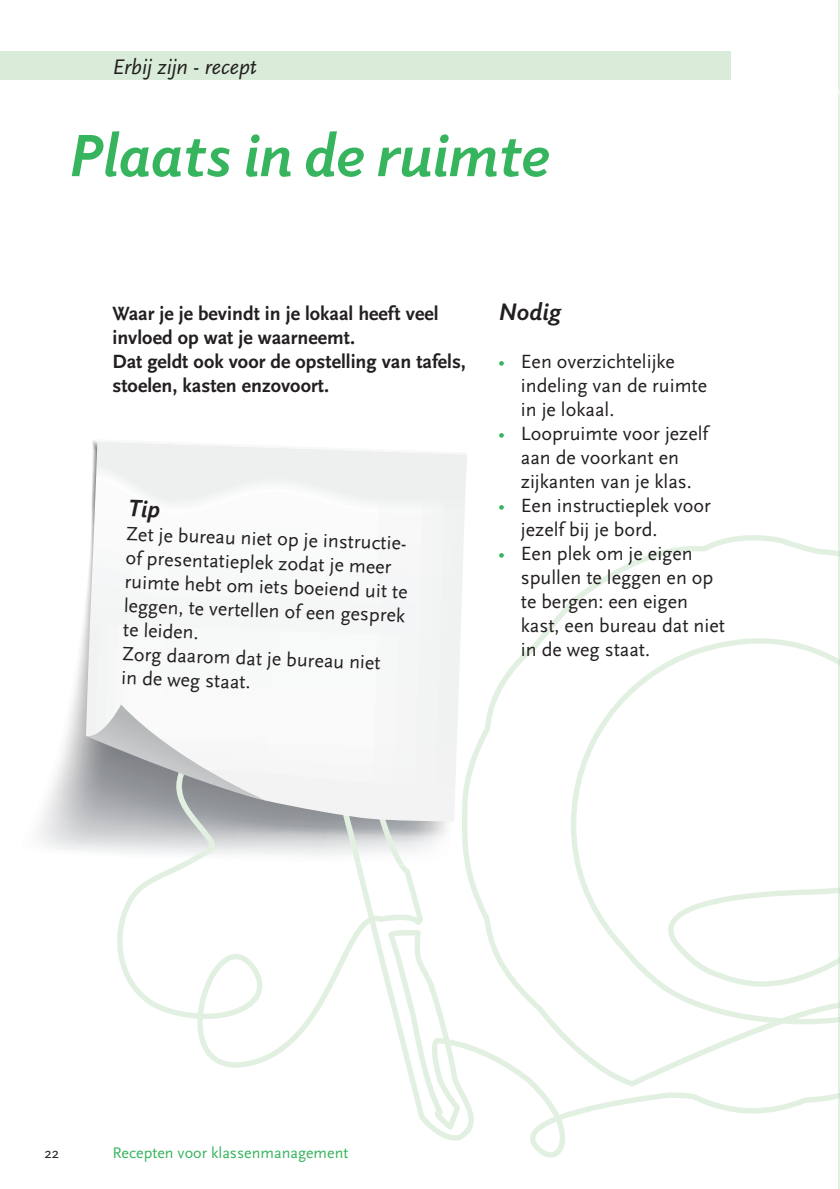
<style>
.page{position:relative;width:840px;height:1189px;background:#fff}
.page>*{position:absolute;margin:0;border:0;box-sizing:border-box;transform-origin:0 0}
.t1{font:italic 700 60px "Elido";color:#37b55e}
.t2{font:italic 700 24px "Elido";letter-spacing:.005em;color:#231f20}
.t3{font:italic 22px "Scala Sans Pro";color:#231f20}
.t4{font:20px/24px "Scala Sans Pro";color:#231f20}
.t5{font:700 20px/24px "Scala Sans Pro";color:#231f20}
.t6{font:16px "Scala Sans Pro";color:#37b55e}
.t7{font:15px "Scala Sans Pro";color:#231f20}
.s1{color:#37b55e}
</style>
<div class="page">
<hr style="left:838px;top:0;width:2px;height:1189px;background:#e2f0e1">
<svg style="left:114px;top:535px;width:724px;height:622px"></svg>
<svg style="left:838px;top:551px;width:2px;height:547px"></svg>
<img style="left:172px;top:822px;width:232px;height:42px">
<svg style="left:86px;top:439px;width:381px;height:383px"></svg>
<svg style="left:86px;top:704px;width:180px;height:96px"></svg>
<div style="left:0;top:52px;width:730px;height:28px;background:#d8ecd9"></div>
<svg style="left:130px;top:500px;width:29px;height:23px"></svg>
<p class="t3" style="left:112px;top:54px;width:146px">Erbij zijn - recept</p>
<h1 class="t1" style="left:67px;top:115px;width:482px">Plaats in de ruimte</h1>
<p class="t5" style="left:112px;top:302px;width:355px">Waar je je bevindt in je lokaal heeft veel invloed op wat je waarneemt.<br>Dat geldt ook voor de opstelling van tafels, stoelen, kasten enzovoort.</p>
<p class="t2" style="left:498px;top:296px;width:63px">Nodig</p>
<p class="t4" style="left:521px;top:350px;width:188px;text-indent:-23px"><span class="s1">•</span> Een overzichtelijke indeling van de ruimte in je lokaal.</p>
<p class="t4" style="left:498px;top:422px;width:212px;text-align:center"><span class="s1">•</span> Loopruimte voor jezelf aan de voorkant en zijkanten van je klas.</p>
<p class="t4" style="left:521px;top:494px;width:192px;text-indent:-23px"><span class="s1">•</span> Een instructieplek voor jezelf bij je bord.</p>
<p class="t4" style="left:521px;top:542px;width:206px;text-indent:-23px"><span class="s1">•</span> Een plek om je eigen spullen te leggen en op te bergen: een eigen kast, een bureau dat niet in de weg staat.</p>
<p class="t4" style="left:127px;top:522px;width:286px;rotate:2deg">Zet je bureau niet op je instructie&shy;of presentatieplek zodat je meer ruimte hebt om iets boeiend uit te leggen, te vertellen of een gesprek te leiden.<br>Zorg daarom dat je bureau niet<br>in de weg staat.</p>
<p class="t7" style="left:44px;top:1144px;width:16px">22</p>
<p class="t6" style="left:112px;top:1143px;width:237px">Recepten voor klassenmanagement</p>
</div>
